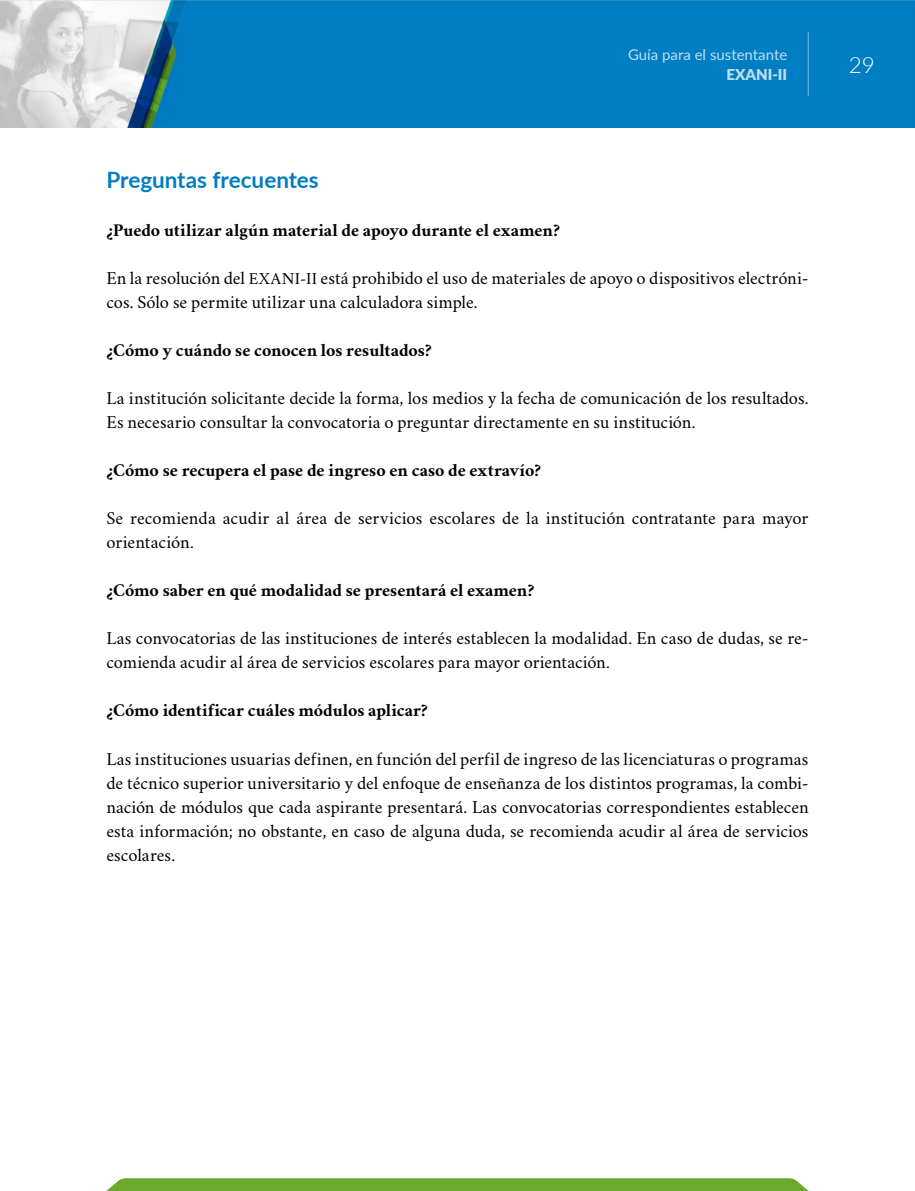
<style>
.page{position:relative;width:915px;height:1191px;background:#fff}
.page>*{position:absolute;margin:0;border:0;box-sizing:border-box;transform-origin:0 0}
.t1{font:700 22.5px "Lato";letter-spacing:-.005em;color:#007dc2}
.t2{font:300 22.5px "Lato";color:#fff}
.t3{font:18px/24px "Crimson";color:#000}
.t4{font:700 18px "Crimson";color:#000}
.t5{font:15px "Lato";color:#fff}
.t6{font:900 15px "Lato";color:#fff}
.s1{font-size:16.5px}
</style>
<div class="page">
<img style="left:0;top:0;width:914px;height:128px">
<hr style="left:807px;top:32px;width:1px;height:63px;background:#fff">
<svg style="left:106px;top:1178px;width:702px;height:13px;background:#70ab33"></svg>
<p class="t5" style="left:627px;top:44px;width:161px">Guía para el sustentante</p>
<p class="t6" style="left:726px;top:63px;width:62px">EXANI-II</p>
<p class="t1" style="left:106px;top:163px;width:214px">Preguntas frecuentes</p>
<p class="t4" style="left:106px;top:217px;width:455px">¿Puedo utilizar algún material de apoyo durante el examen?</p>
<p class="t3" style="left:106px;top:265px;width:703px">En la resolución del <span class="s1">EXANI-II</span> está prohibido el uso de materiales de apoyo o dispositivos electróni&shy;cos. Sólo se permite utilizar una calculadora simple.</p>
<p class="t4" style="left:106px;top:337px;width:327px">¿Cómo y cuándo se conocen los resultados?</p>
<p class="t3" style="left:106px;top:385px;width:703px">La institución solicitante decide la forma, los medios y la fecha de comunicación de los resultados.<br>Es necesario consultar la convocatoria o preguntar directamente en su institución.</p>
<p class="t4" style="left:106px;top:457px;width:436px">¿Cómo se recupera el pase de ingreso en caso de extravío?</p>
<p class="t3" style="left:106px;top:505px;width:703px">Se recomienda acudir al área de servicios escolares de la institución contratante para mayor orientación.</p>
<p class="t4" style="left:106px;top:577px;width:429px">¿Cómo saber en qué modalidad se presentará el examen?</p>
<p class="t3" style="left:106px;top:625px;width:703px">Las convocatorias de las instituciones de interés establecen la modalidad. En caso de dudas, se re&shy;comienda acudir al área de servicios escolares para mayor orientación.</p>
<p class="t4" style="left:106px;top:697px;width:323px">¿Cómo identificar cuáles módulos aplicar?</p>
<p class="t3" style="left:106px;top:745px;width:703px;text-align:justify">Las instituciones usuarias definen, en función del perfil de ingreso de las licenciaturas o programas de técnico superior universitario y del enfoque de enseñanza de los distintos programas, la combi&shy;nación de módulos que cada aspirante presentará. Las convocatorias correspondientes establecen esta información; no obstante, en caso de alguna duda, se recomienda acudir al área de servicios escolares.</p>
<p class="t2" style="left:848px;top:49px;width:28px">29</p>
</div>
